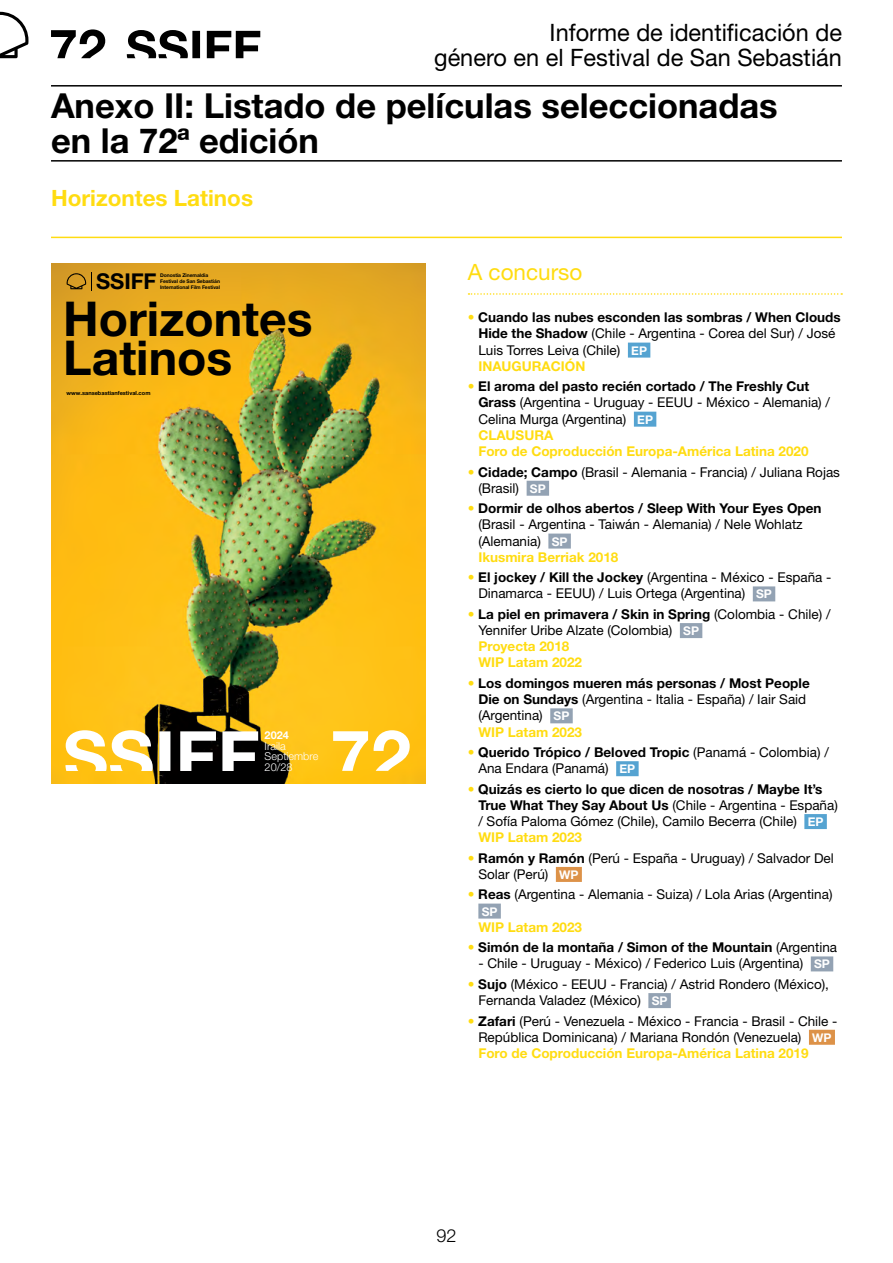
<style>
.page{position:relative;width:893px;height:1263px;background:#fff}
.page>*{position:absolute;margin:0;border:0;box-sizing:border-box;transform-origin:0 0}
.t1{font:700 48px/39px "Helvetica Neue LT Pro";color:#000}
.t2{font:700 34.5px/34.5px "Helvetica Neue LT Std";color:#000}
.t3{font:24px/25.5px "Helvetica Neue LT Std";color:#000;text-align:right}
.t4{font:700 22.5px "Helvetica Neue LT Std";color:#ffdc11}
.t5{font:22.5px "Helvetica Neue LT Pro";color:#ffdc11}
.t6{font:700 21.75px "Helvetica Neue LT Pro";letter-spacing:-.005em;color:#000}
.t7{font:300 18px "Helvetica Neue LT Std";color:#000}
.t8{font:13.5px/16.2px "Helvetica Neue LT Std";color:#000}
.t9{font:700 13.5px/16.2px "Helvetica Neue LT Std";color:#000}
.t10{font:700 13.5px "Helvetica Neue LT Std";color:#ffdc11}
.t11{font:700 12px "Helvetica Neue LT Std";color:#fff}
.t12{font:300 10.8px/10.6px "Helvetica Neue LT Pro";color:#fff}
.t13{font:700 10.8px "Helvetica Neue LT Pro";color:#fff}
.t14{font:700 5.7px "Helvetica Neue LT Pro";color:#000}
.t15{font:700 4.95px/5.8px "Helvetica Neue LT Pro";letter-spacing:-.01em;color:#000}
.s1{color:#ffdc11}
.s2{font-weight:400}
.s3{font-size:12px;color:#fff}
.s4{font-weight:700;color:#ffdc11}
.s5{font-weight:700}
.s6{font-weight:700;font-size:12px;color:#fff}
</style>
<div class="page">
<svg style="left:0;top:12px;width:28px;height:46px"></svg>
<hr style="left:51px;top:85px;width:791px;height:2px;background:#000">
<svg style="left:127px;top:30px;width:133px;height:28px"></svg>
<svg style="left:51px;top:29px;width:54px;height:29px"></svg>
<hr style="left:51px;top:160px;width:791px;height:2px;background:#000">
<hr style="left:51px;top:237px;width:791px;height:1px;background:#ffdc11">
<svg style="left:468px;top:293px;width:374px;height:2px"></svg>
<div style="left:628px;top:343px;width:22px;height:15px;background:#55a3d1"></div>
<div style="left:634px;top:412px;width:22px;height:15px;background:#55a3d1"></div>
<div style="left:527px;top:481px;width:22px;height:15px;background:#93a2b3"></div>
<div style="left:548px;top:534px;width:23px;height:15px;background:#93a2b3"></div>
<div style="left:753px;top:586px;width:22px;height:15px;background:#93a2b3"></div>
<div style="left:680px;top:623px;width:22px;height:15px;background:#93a2b3"></div>
<div style="left:550px;top:708px;width:23px;height:15px;background:#93a2b3"></div>
<div style="left:616px;top:761px;width:23px;height:15px;background:#55a3d1"></div>
<div style="left:804px;top:814px;width:23px;height:15px;background:#55a3d1"></div>
<div style="left:556px;top:867px;width:26px;height:15px;background:#dd9248"></div>
<div style="left:478px;top:903px;width:23px;height:15px;background:#93a2b3"></div>
<div style="left:811px;top:956px;width:22px;height:15px;background:#93a2b3"></div>
<div style="left:648px;top:993px;width:23px;height:15px;background:#93a2b3"></div>
<div style="left:809px;top:1030px;width:26px;height:15px;background:#dd9248"></div>
<img style="left:51px;top:264px;width:374px;height:519px">
<svg style="left:67px;top:272px;width:25px;height:18px"></svg>
<svg style="left:65px;top:730px;width:193px;height:41px"></svg>
<svg style="left:333px;top:730px;width:77px;height:41px"></svg>
<img style="left:250px;top:324px;width:42px;height:29px">
<h3 class="t3" style="left:434px;top:19px;width:409px">Informe de identificación de<br>género en el Festival de San Sebastián</h3>
<h2 class="t2" style="left:51px;top:88px;width:728px">Anexo II: Listado de películas seleccionadas en la 72ª edición</h2>
<h3 class="t4" style="left:51px;top:184px;width:204px">Horizontes Latinos</h3>
<h3 class="t6" style="left:96px;top:268px;width:62px">SSIFF</h3>
<p class="t15" style="left:160px;top:272px;width:61px">Donostia Zinemaldia<br>Festival de San Sebastián</p>
<p class="t15" style="left:160px;top:284px;width:61px">International Film Festival</p>
<h1 class="t1" style="left:63px;top:298px;width:251px">Horizontes<br>Latinos</h1>
<p class="t14" style="left:67px;top:389px;width:85px">www.sansebastianfestival.com</p>
<p class="t13" style="left:265px;top:728px;width:26px">2024</p>
<p class="t12" style="left:265px;top:740px;width:55px">Iraila<br>Septiembre<br>20/28</p>
<h3 class="t5" style="left:468px;top:259px;width:116px">A concurso</h3>
<p class="t9" style="left:478px;top:309px;width:364px;text-indent:-11px"><span class="s1">•</span> Cuando las nubes esconden las sombras / When Clouds Hide the Shadow <span class="s2">(Chile - Argentina - Corea del Sur) / José Luis Torres Leiva (Chile)</span> <span class="s3">EP<br></span><span class="s1">INAUGURACIÓN</span></p>
<p class="t8" style="left:478px;top:378px;width:353px;text-indent:-11px"><span class="s4">•</span> <span class="s5">El aroma del pasto recién cortado / The Freshly Cut Grass</span> (Argentina - Uruguay - EEUU - México - Alemania) / Celina Murga (Argentina) <span class="s6">EP<br></span><span class="s4">CLAUSURA<br>Foro de Coproducción Europa-América Latina 2020</span></p>
<p class="t8" style="left:478px;top:463px;width:363px;text-indent:-11px"><span class="s4">•</span> <span class="s5">Cidade; Campo</span> (Brasil - Alemania - Francia) / Juliana Rojas (Brasil) <span class="s6">SP</span></p>
<p class="t8" style="left:478px;top:500px;width:345px;text-indent:-11px"><span class="s4">•</span> <span class="s5">Dormir de olhos abertos / Sleep With Your Eyes Open </span>(Brasil - Argentina - Taiwán - Alemania) / Nele Wohlatz (Alemania) <span class="s6">SP<br></span><span class="s4">Ikusmira Berriak 2018</span></p>
<p class="t8" style="left:478px;top:569px;width:355px;text-indent:-11px"><span class="s4">•</span> <span class="s5">El jockey / Kill the Jockey</span> (Argentina - México - España -<br>Dinamarca - EEUU) / Luis Ortega (Argentina) <span class="s6">SP</span></p>
<p class="t8" style="left:478px;top:606px;width:354px;text-indent:-11px"><span class="s4">•</span> <span class="s5">La piel en primavera / Skin in Spring</span> (Colombia - Chile) /<br>Yennifer Uribe Alzate (Colombia) <span class="s6">SP<br></span><span class="s4">Proyecta 2018<br>WIP Latam 2022</span></p>
<p class="t9" style="left:478px;top:675px;width:333px;text-indent:-11px"><span class="s1">•</span> Los domingos mueren más personas / Most People<br>Die on Sundays <span class="s2">(Argentina - Italia - España) / Iair Said (Argentina)</span> <span class="s3">SP<br></span><span class="s1">WIP Latam 2023</span></p>
<p class="t8" style="left:478px;top:744px;width:352px;text-indent:-11px"><span class="s4">•</span> <span class="s5">Querido Trópico / Beloved Tropic</span> (Panamá - Colombia) /<br>Ana Endara (Panamá) <span class="s6">EP</span></p>
<p class="t8" style="left:478px;top:780px;width:361px;text-indent:-11px"><span class="s4">•</span> <span class="s5">Quizás es cierto lo que dicen de nosotras / Maybe It’s True What They Say About Us</span> (Chile - Argentina - España) / Sofía Paloma Gómez (Chile), Camilo Becerra (Chile) <span class="s6">EP </span><span class="s4">WIP Latam 2023</span></p>
<p class="t8" style="left:478px;top:850px;width:357px;text-indent:-11px"><span class="s4">•</span> <span class="s5">Ramón y Ramón</span> (Perú - España - Uruguay) / Salvador Del<br>Solar (Perú) <span class="s6">WP</span></p>
<p class="t8" style="left:468px;top:886px;width:366px"><span class="s4">•</span> <span class="s5">Reas</span> (Argentina - Alemania - Suiza) / Lola Arias (Argentina)</p>
<p class="t11" style="left:482px;top:904px;width:17px">SP</p>
<p class="t10" style="left:478px;top:919px;width:105px">WIP Latam 2023</p>
<p class="t9" style="left:468px;top:939px;width:371px"><span class="s1">•</span> Simón de la montaña / Simon of the Mountain <span class="s2">(Argentina</span></p>
<p class="t8" style="left:478px;top:955px;width:353px">- Chile - Uruguay - México) / Federico Luis (Argentina) <span class="s6">SP</span></p>
<p class="t8" style="left:478px;top:976px;width:352px;text-indent:-11px"><span class="s4">•</span> <span class="s5">Sujo</span> (México - EEUU - Francia) / Astrid Rondero (México),<br>Fernanda Valadez (México) <span class="s6">SP</span></p>
<p class="t8" style="left:478px;top:1012px;width:361px;text-indent:-11px"><span class="s4">•</span> <span class="s5">Zafari</span> (Perú - Venezuela - México - Francia - Brasil - Chile -<br>República Dominicana) / Mariana Rondón (Venezuela) <span class="s6">WP<br></span><span class="s4">Foro de Coproducción Europa-América Latina 2019</span></p>
<h3 class="t7" style="left:436px;top:1224px;width:22px">92</h3>
</div>
